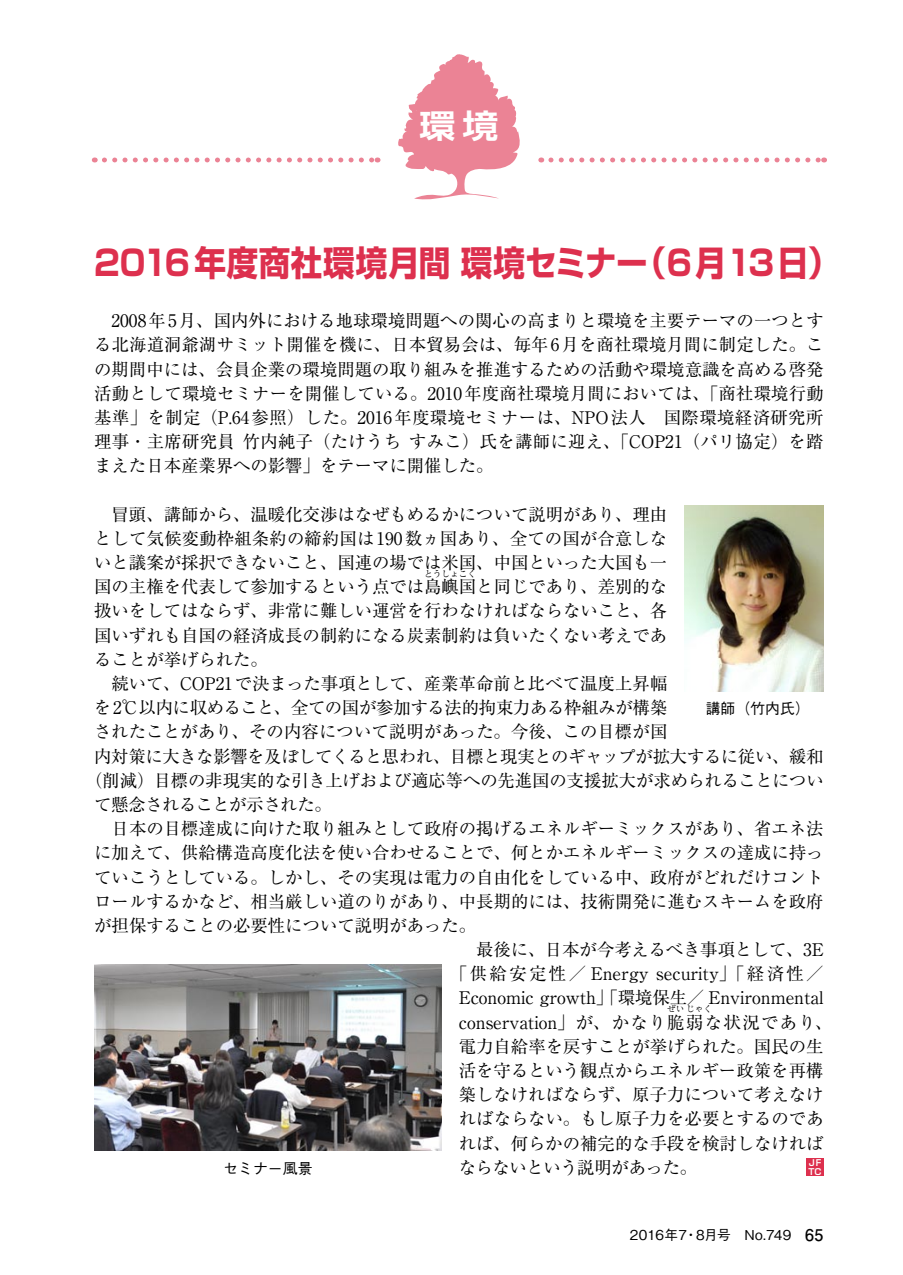
<style>
.page{position:relative;width:903px;height:1275px;background:#fff}
.page>*{position:absolute;margin:0;border:0;box-sizing:border-box;transform-origin:0 0}
.t1{font:700 34.65px "Shin Go Pro";letter-spacing:.005em;color:#dd304e;scale:.91 1}
.t2{font:700 32.38px "Shin Go Pro De";color:#fff;scale:1.11 1}
.t3{font:17.32px/24.2px "Ryumin Pro";color:#000;text-align:justify}
.t4{font:17.32px "Ryumin Pro";letter-spacing:-.02em;color:#000}
.t5{font:17.32px "Ryumin Pro";letter-spacing:-.025em;color:#000}
.t6{font:500 14.88px "Gothic BBB Pro";color:#000}
.t7{font:500 13.65px "Gothic BBB Pro";letter-spacing:.005em;color:#000}
.t8{font:8.75px "Ryumin Pro";color:#000}
.t9{font:700 8.75px/8.8px "Shin Go Pro De";color:#fff}
.s1{font-family:"Futo Go B101 Pro";font-weight:700;font-size:16.1px}
</style>
<div class="page">
<svg style="left:398px;top:54px;width:122px;height:145px"></svg>
<svg style="left:104px;top:157px;width:274px;height:5px"></svg>
<svg style="left:551px;top:157px;width:273px;height:5px"></svg>
<img style="left:94px;top:965px;width:347px;height:186px">
<img style="left:685px;top:505px;width:138px;height:186px">
<div style="left:806px;top:1158px;width:17px;height:18px;background:#dd304e"></div>
<h2 class="t2" style="left:419px;top:99px;width:73px">環境</h2>
<h1 class="t1" style="left:94px;top:235px;width:820px">2016年度商社環境月間 環境セミナー（6月13日）</h1>
<p class="t3" style="left:94px;top:307px;width:731px;text-indent:17px">2008年5月、国内外における地球環境問題への関心の高まりと環境を主要テーマの一つとする北海道洞爺湖サミット開催を機に、日本貿易会は、毎年6月を商社環境月間に制定した。この期間中には、会員企業の環境問題の取り組みを推進するための活動や環境意識を高める啓発活動として環境セミナーを開催している。2010年度商社環境月間においては、「商社環境行動基準」を制定（P.64参照）した。2016年度環境セミナーは、NPO法人　国際環境経済研究所理事・主席研究員 竹内純子（たけうち すみこ）氏を講師に迎え、「COP21（パリ協定）を踏まえた日本産業界への影響」をテーマに開催した。</p>
<p class="t3" style="left:94px;top:501px;width:574px;text-indent:17px">冒頭、講師から、温暖化交渉はなぜもめるかについて説明があり、理由として気候変動枠組条約の締約国は190数ヵ国あり、全ての国が合意しないと議案が採択できないこと、国連の場では米国、中国といった大国も一国の主権を代表して参加するという点では島嶼国と同じであり、差別的な</p>
<p class="t8" style="left:424px;top:567px;width:54px">とうしょこく</p>
<p class="t3" style="left:94px;top:598px;width:574px">扱いをしてはならず、非常に難しい運営を行わなければならないこと、各国いずれも自国の経済成長の制約になる炭素制約は負いたくない考えであることが挙げられた。</p>
<p class="t3" style="left:112px;top:670px;width:557px">続いて、COP21で決まった事項として、産業革命前と比べて温度上昇幅</p>
<p class="t3" style="left:94px;top:694px;width:575px">を2℃以内に収めること、全ての国が参加する法的拘束力ある枠組みが構築</p>
<p class="t3" style="left:94px;top:719px;width:575px">されたことがあり、その内容について説明があった。今後、この目標が国</p>
<p class="t4" style="left:94px;top:742px;width:731px">内対策に大きな影響を及ぼしてくると思われ、目標と現実とのギャップが拡大するに従い、緩和</p>
<p class="t3" style="left:85px;top:767px;width:740px">（削減）目標の非現実的な引き上げおよび適応等への先進国の支援拡大が求められることについ</p>
<p class="t5" style="left:94px;top:791px;width:239px">て懸念されることが示された。</p>
<p class="t3" style="left:112px;top:815px;width:713px">日本の目標達成に向けた取り組みとして政府の掲げるエネルギーミックスがあり、省エネ法</p>
<p class="t3" style="left:94px;top:840px;width:731px">に加えて、供給構造高度化法を使い合わせることで、何とかエネルギーミックスの達成に持っ</p>
<p class="t3" style="left:94px;top:864px;width:731px">ていこうとしている。しかし、その実現は電力の自由化をしている中、政府がどれだけコント</p>
<p class="t3" style="left:94px;top:888px;width:731px">ロールするかなど、相当厳しい道のりがあり、中長期的には、技術開発に進むスキームを政府</p>
<p class="t3" style="left:94px;top:912px;width:383px">が担保することの必要性について説明があった。</p>
<p class="t3" style="left:476px;top:936px;width:349px">最後に、日本が今考えるべき事項として、3E</p>
<p class="t3" style="left:450px;top:960px;width:375px">「供給安定性／ Energy security」「経済性／</p>
<p class="t3" style="left:459px;top:985px;width:366px">Economic growth」「環境保生／ Environmental</p>
<p class="t3" style="left:459px;top:1009px;width:375px">conservation」が、かなり脆弱な状況であり、</p>
<p class="t6" style="left:706px;top:697px;width:106px">講師（竹内氏）</p>
<p class="t8" style="left:667px;top:1002px;width:46px">ぜいじゃく</p>
<p class="t3" style="left:459px;top:1033px;width:366px">電力自給率を戻すことが挙げられた。国民の生活を守るという観点からエネルギー政策を再構築しなければならず、原子力について考えなければならない。もし原子力を必要とするのであれば、何らかの補完的な手段を検討しなければならないという説明があった。</p>
<p class="t9" style="left:808px;top:1157px;width:15px">JF<br>TC</p>
<p class="t6" style="left:223px;top:1156px;width:91px">セミナー風景</p>
<p class="t7" style="left:630px;top:1224px;width:195px">2016年7・8月号　No.749　<span class="s1">65</span></p>
</div>
